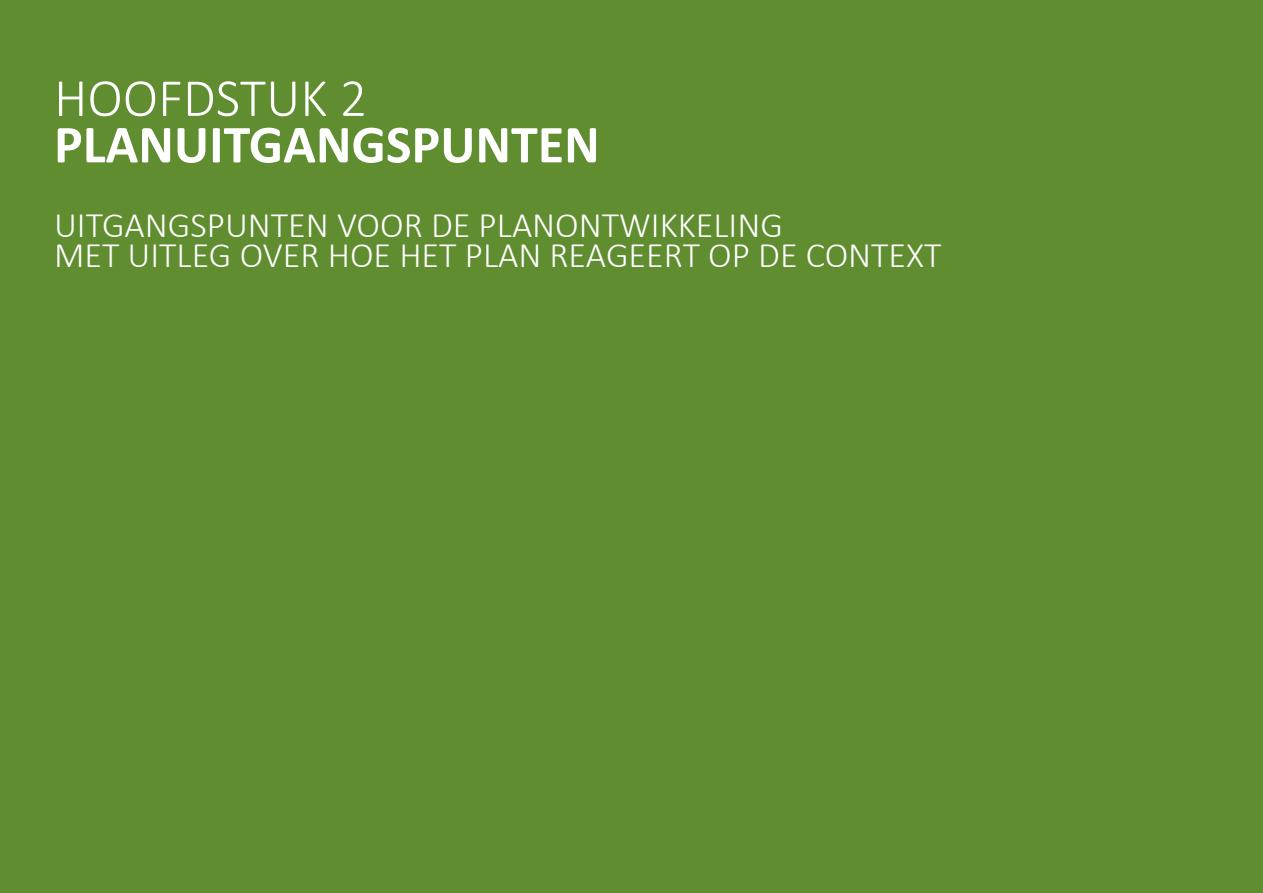
<style>
.page{position:relative;width:1263px;height:893px;background:#5f8d2f}
.page>*{position:absolute;margin:0;border:0;box-sizing:border-box;transform-origin:0 0}
.t1{font:700 54px "Calibri";color:#fff}
.t2{font:300 54px "Calibri";color:#fff}
.t3{font:300 36px/30px "Calibri";color:#fff}
</style>
<div class="page">
<h1 class="t2" style="left:54px;top:64px;width:315px">HOOFDSTUK 2</h1>
<h1 class="t1" style="left:54px;top:106px;width:547px">PLANUITGANGSPUNTEN</h1>
<p class="t3" style="left:54px;top:210px;width:889px">UITGANGSPUNTEN VOOR DE PLANONTWIKKELING<br>MET UITLEG OVER HOE HET PLAN REAGEERT OP DE CONTEXT</p>
</div>
